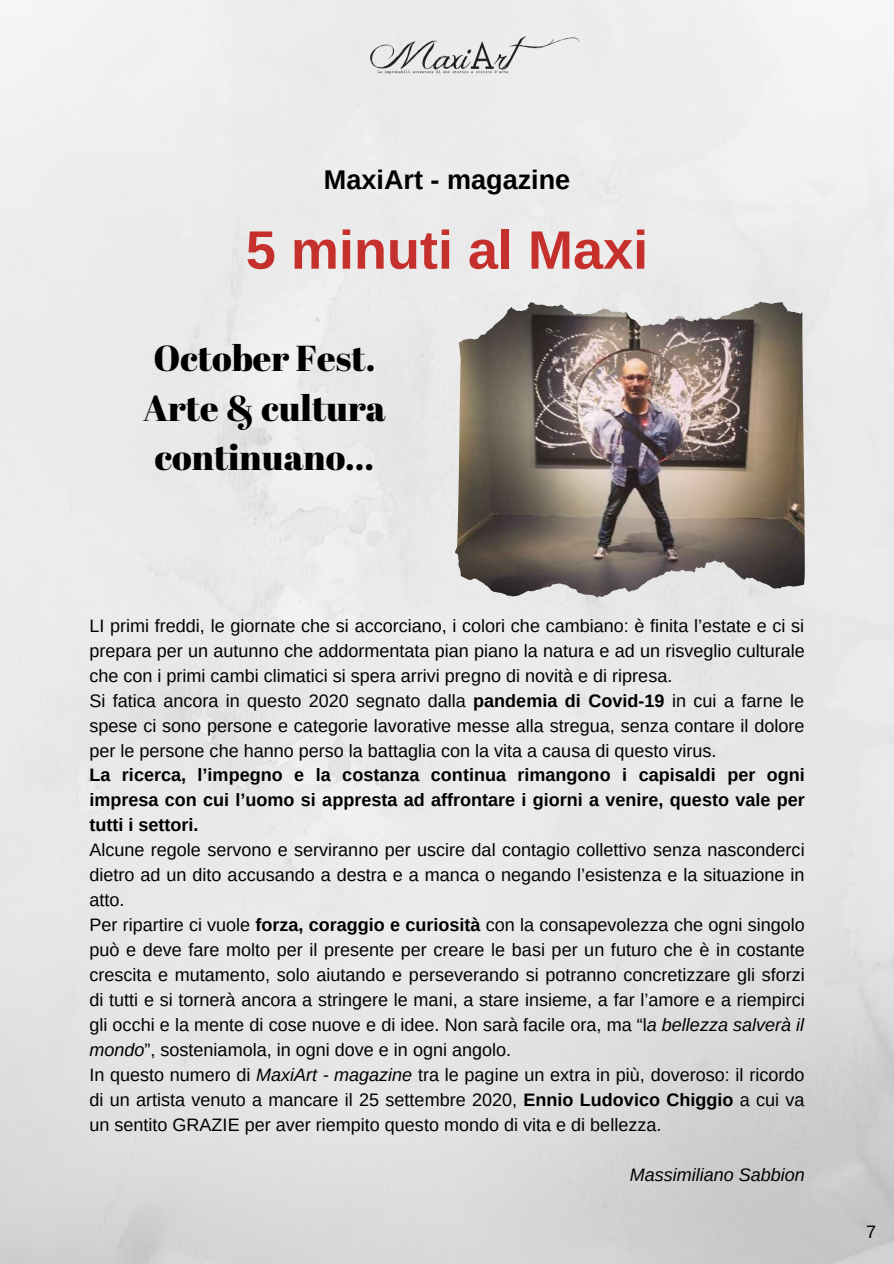
<style>
.page{position:relative;width:894px;height:1264px;background:#fff}
.page>*{position:absolute;margin:0;border:0;box-sizing:border-box;transform-origin:0 0}
.t1{font:700 54px "Arimo";color:#c6302c}
.t2{font:36px/49.5px "Abril Fatface";color:#000;text-align:center}
.t3{font:700 27px "Arimo";color:#000}
.t4{font:18px/24.9px "Arimo";color:#000}
.t5{font:700 18px/24.9px "Arimo";color:#000;text-align:justify}
.t6{font:italic 18px "Arimo";color:#000}
.s1{font-weight:700}
.s2{font-style:italic}
</style>
<div class="page">
<img style="left:0;top:0;width:893px;height:1263px">
<img style="left:312px;top:33px;width:270px;height:46px">
<img style="left:536px;top:301px;width:268px;height:262px">
<h3 class="t3" style="left:324px;top:165px;width:248px">MaxiArt - magazine</h3>
<h1 class="t1" style="left:246px;top:220px;width:403px">5 minuti al Maxi</h1>
<h2 class="t2" style="left:143px;top:332px;width:244px">October Fest.<br>Arte &amp; cultura continuano...</h2>
<p class="t4" style="left:89px;top:613px;width:716px">LI primi freddi, le giornate che si accorciano, i colori che cambiano: è finita l’estate e ci si prepara per un autunno che addormentata pian piano la natura e ad un risveglio culturale che con i primi cambi climatici si spera arrivi pregno di novità e di ripresa.<br>Si fatica ancora in questo 2020 segnato dalla <span class="s1">pandemia di Covid-19</span> in cui a farne le spese ci sono persone e categorie lavorative messe alla stregua, senza contare il dolore per le persone che hanno perso la battaglia con la vita a causa di questo virus.</p>
<p class="t5" style="left:89px;top:762px;width:716px">La ricerca, l’impegno e la costanza continua rimangono i capisaldi per ogni impresa con cui l’uomo si appresta ad affrontare i giorni a venire, questo vale per tutti i settori.</p>
<p class="t4" style="left:89px;top:837px;width:716px">Alcune regole servono e serviranno per uscire dal contagio collettivo senza nasconderci dietro ad un dito accusando a destra e a manca o negando l’esistenza e la situazione in atto.<br>Per ripartire ci vuole <span class="s1">forza, coraggio e curiosità</span> con la consapevolezza che ogni singolo può e deve fare molto per il presente per creare le basi per un futuro che è in costante crescita e mutamento, solo aiutando e perseverando si potranno concretizzare gli sforzi di tutti e si tornerà ancora a stringere le mani, a stare insieme, a far l’amore e a riempirci gli occhi e la mente di cose nuove e di idee. Non sarà facile ora, ma “l<span class="s2">a bellezza salverà il mondo</span>”, sosteniamola, in ogni dove e in ogni angolo.<br>In questo numero di <span class="s2">MaxiArt - magazine</span> tra le pagine un extra in più, doveroso: il ricordo di un artista venuto a mancare il 25 settembre 2020, <span class="s1">Ennio Ludovico Chiggio</span> a cui va un sentito GRAZIE per aver riempito questo mondo di vita e di bellezza.</p>
<p class="t6" style="left:629px;top:1164px;width:177px">Massimiliano Sabbion</p>
<p class="t4" style="left:865px;top:1219px;width:12px">7</p>
</div>
